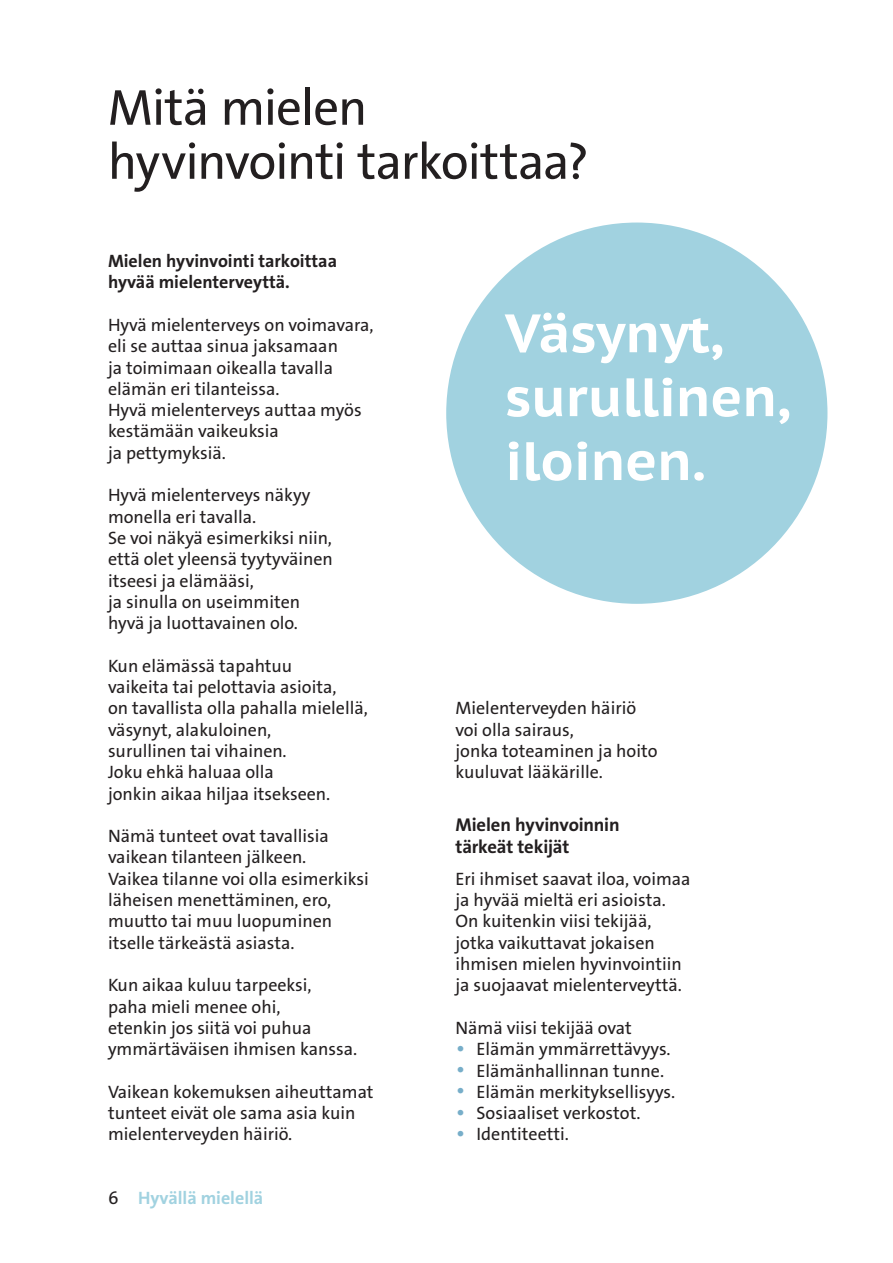
<style>
.page{position:relative;width:893px;height:1263px;background:#fff}
.page>*{position:absolute;margin:0;border:0;box-sizing:border-box;transform-origin:0 0}
.t1{font:700 54px/63.9px "PT Sans Caption";color:#fff}
.t2{font:51px/54px "The Sans Os F";letter-spacing:-.02em;color:#231f20}
.t3{font:45px "The Sans Os F";color:#77aec9}
.t4{font:700 18.6px/21.3px "The Sans Os F";letter-spacing:-.01em;color:#231f20}
.t5{font:18px/21.3px "The Sans Os F";color:#231f20}
.t6{font:700 18px/21.3px "The Sans Os F";color:#231f20}
.t7{font:700 18px "The Sans Os F";color:#a1d2e0}
.s1{font-weight:400;color:#231f20}
</style>
<div class="page">
<div style="left:446px;top:223px;width:381px;height:381px;background:#a1d2e0;border-radius:50%"></div>
<h2 class="t2" style="left:108px;top:81px;width:483px">Mitä mielen hyvinvointi tarkoittaa?</h2>
<p class="t6" style="left:108px;top:250px;width:231px">Mielen hyvinvointi tarkoittaa hyvää mielenterveyttä.</p>
<p class="t5" style="left:108px;top:314px;width:267px">Hyvä mielenterveys on voimavara, eli se auttaa sinua jaksamaan<br>ja toimimaan oikealla tavalla elämän eri tilanteissa.<br>Hyvä mielenterveys auttaa myös kestämään vaikeuksia<br>ja pettymyksiä.</p>
<p class="t5" style="left:108px;top:485px;width:226px">Hyvä mielenterveys näkyy monella eri tavalla.<br>Se voi näkyä esimerkiksi niin, että olet yleensä tyytyväinen itseesi ja elämääsi,<br>ja sinulla on useimmiten hyvä ja luottavainen olo.</p>
<p class="t5" style="left:108px;top:655px;width:261px">Kun elämässä tapahtuu<br>vaikeita tai pelottavia asioita,<br>on tavallista olla pahalla mielellä, väsynyt, alakuloinen,<br>surullinen tai vihainen.<br>Joku ehkä haluaa olla<br>jonkin aikaa hiljaa itsekseen.</p>
<p class="t5" style="left:108px;top:825px;width:262px">Nämä tunteet ovat tavallisia vaikean tilanteen jälkeen.<br>Vaikea tilanne voi olla esimerkiksi läheisen menettäminen, ero, muutto tai muu luopuminen itselle tärkeästä asiasta.</p>
<p class="t5" style="left:108px;top:974px;width:251px">Kun aikaa kuluu tarpeeksi,<br>paha mieli menee ohi,<br>etenkin jos siitä voi puhua ymmärtäväisen ihmisen kanssa.</p>
<p class="t5" style="left:108px;top:1081px;width:267px">Vaikean kokemuksen aiheuttamat tunteet eivät ole sama asia kuin mielenterveyden häiriö.</p>
<p class="t7" style="left:108px;top:1187px;width:157px"><span class="s1">6</span> Hyvällä mielellä</p>
<h1 class="t1" style="left:505px;top:300px;width:287px">Väsynyt, surullinen, iloinen.</h1>
<p class="t5" style="left:455px;top:698px;width:204px">Mielenterveyden häiriö voi olla sairaus,<br>jonka toteaminen ja hoito kuuluvat lääkärille.</p>
<p class="t4" style="left:455px;top:815px;width:166px">Mielen hyvinvoinnin tärkeät tekijät</p>
<p class="t5" style="left:455px;top:868px;width:237px">Eri ihmiset saavat iloa, voimaa ja hyvää mieltä eri asioista.<br>On kuitenkin viisi tekijää, jotka vaikuttavat jokaisen ihmisen mielen hyvinvointiin ja suojaavat mielenterveyttä.</p>
<p class="t5" style="left:455px;top:1017px;width:178px">Nämä viisi tekijää ovat</p>
<h3 class="t3" style="left:455px;top:1007px;width:12px">.</h3>
<p class="t5" style="left:476px;top:1039px;width:196px">Elämän ymmärrettävyys.</p>
<h3 class="t3" style="left:455px;top:1028px;width:12px">.</h3>
<p class="t5" style="left:476px;top:1060px;width:189px">Elämänhallinnan tunne.</p>
<h3 class="t3" style="left:455px;top:1049px;width:12px">.</h3>
<p class="t5" style="left:476px;top:1081px;width:200px">Elämän merkityksellisyys.</p>
<h3 class="t3" style="left:455px;top:1070px;width:12px">.</h3>
<p class="t5" style="left:476px;top:1102px;width:166px">Sosiaaliset verkostot.</p>
<h3 class="t3" style="left:455px;top:1092px;width:12px">.</h3>
<p class="t5" style="left:476px;top:1124px;width:94px">Identiteetti.</p>
</div>
